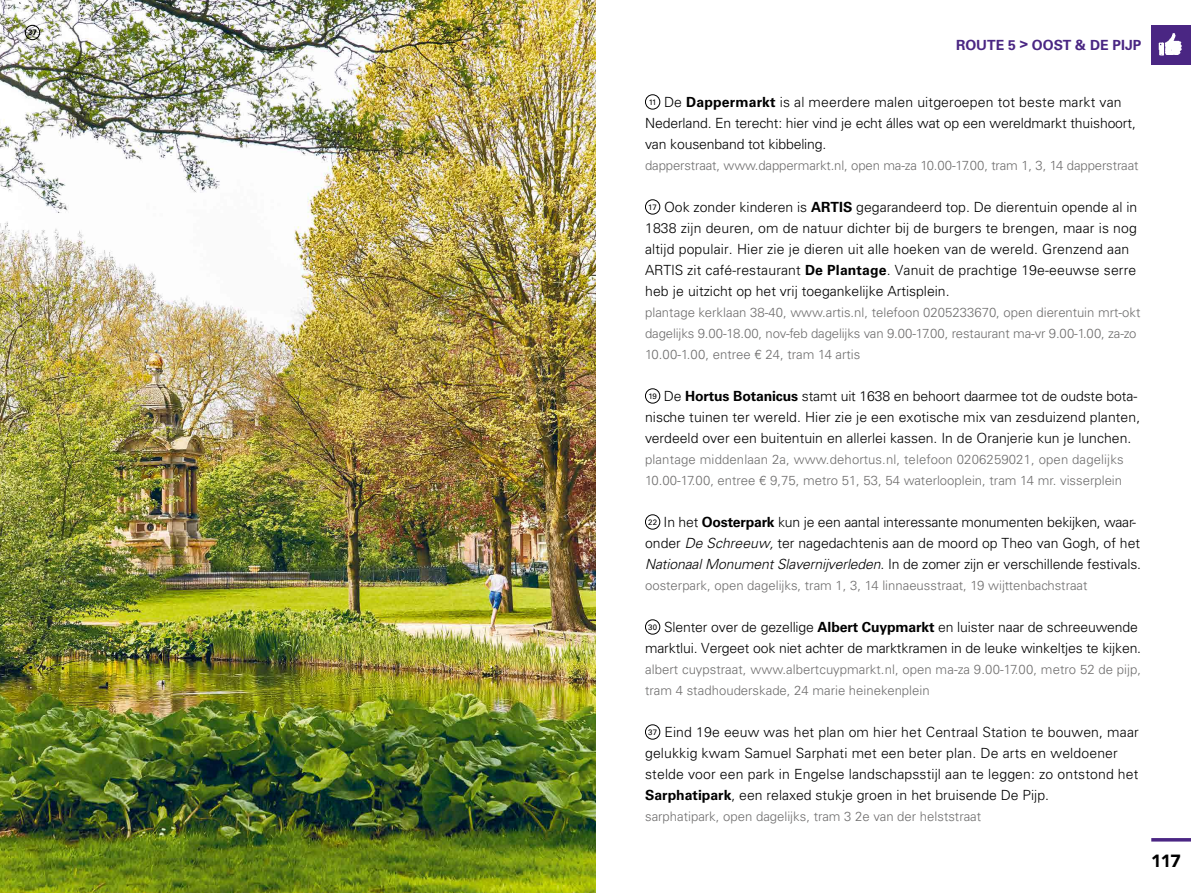
<style>
.page{position:relative;width:1191px;height:893px;background:#fff}
.page>*{position:absolute;margin:0;border:0;box-sizing:border-box;transform-origin:0 0}
.t1{font:900 17.5px "Avenir LT Std";color:#000}
.t2{font:300 14px/21px "Univers LT Std";color:#000}
.t3{font:700 14px "Univers LT Std";color:#4a2683}
.t4{font:300 13.12px/21px "Univers LT Std";color:#706f6f}
.t5{font:700 7.88px "Univers LT Std";color:#000}
.s1{font-weight:400;font-size:7.88px}
.s2{font-weight:700}
.s3{font-style:italic}
</style>
<div class="page">
<img style="left:0;top:0;width:595px;height:893px">
<div style="left:645px;top:94px;width:15px;height:15px;border:1px solid #000;border-radius:50%"></div>
<div style="left:645px;top:199px;width:15px;height:15px;border:1px solid #000;border-radius:50%"></div>
<div style="left:645px;top:388px;width:15px;height:15px;border:1px solid #000;border-radius:50%"></div>
<div style="left:645px;top:514px;width:15px;height:15px;border:1px solid #000;border-radius:50%"></div>
<div style="left:645px;top:619px;width:15px;height:15px;border:1px solid #000;border-radius:50%"></div>
<div style="left:645px;top:724px;width:15px;height:15px;border:1px solid #000;border-radius:50%"></div>
<hr style="left:1151px;top:838px;width:40px;height:3px;background:#4a2683">
<div style="left:1151px;top:25px;width:40px;height:39px;background:#4a2683"></div>
<img style="left:1158px;top:33px;width:24px;height:23px">
<div style="left:25px;top:25px;width:15px;height:15px;border:1px solid #000;border-radius:50%"></div>
<p class="t5" style="left:28px;top:27px;width:10px">37</p>
<p class="t3" style="left:956px;top:37px;width:187px">ROUTE 5 &gt; OOST &amp; DE PIJP</p>
<p class="t2" style="left:645px;top:91px;width:492px"><span class="s1">11</span> De <span class="s2">Dappermarkt</span> is al meerdere malen uitgeroepen tot beste markt van<br>Nederland. En terecht: hier vind je echt álles wat op een wereldmarkt thuishoort, van kousenband tot kibbeling.</p>
<p class="t4" style="left:645px;top:154px;width:495px">dapperstraat, www.dappermarkt.nl, open ma-za 10.00-17.00, tram 1, 3, 14 dapperstraat</p>
<p class="t2" style="left:645px;top:196px;width:494px"><span class="s1">17</span> Ook zonder kinderen is <span class="s2">ARTIS</span> gegarandeerd top. De dierentuin opende al in 1838 zijn deuren, om de natuur dichter bij de burgers te brengen, maar is nog altijd populair. Hier zie je dieren uit alle hoeken van de wereld. Grenzend aan ARTIS zit café-restaurant <span class="s2">De Plantage</span>. Vanuit de prachtige 19e-eeuwse serre heb je uitzicht op het vrij toegankelijke Artisplein.</p>
<p class="t4" style="left:645px;top:301px;width:497px">plantage kerklaan 38-40, www.artis.nl, telefoon 0205233670, open dierentuin mrt-okt dagelijks 9.00-18.00, nov-feb dagelijks van 9.00-17.00, restaurant ma-vr 9.00-1.00, za-zo<br>10.00-1.00, entree € 24, tram 14 artis</p>
<p class="t2" style="left:645px;top:385px;width:496px"><span class="s1">19</span> De <span class="s2">Hortus Botanicus</span> stamt uit 1638 en behoort daarmee tot de oudste bota&shy;nische tuinen ter wereld. Hier zie je een exotische mix van zesduizend planten, verdeeld over een buitentuin en allerlei kassen. In de Oranjerie kun je lunchen.</p>
<p class="t4" style="left:645px;top:448px;width:480px">plantage middenlaan 2a, www.dehortus.nl, telefoon 0206259021, open dagelijks<br>10.00-17.00, entree € 9,75, metro 51, 53, 54 waterlooplein, tram 14 mr. visserplein</p>
<p class="t2" style="left:645px;top:511px;width:497px"><span class="s1">22</span> In het <span class="s2">Oosterpark</span> kun je een aantal interessante monumenten bekijken, waar&shy;onder <span class="s3">De Schreeuw,</span> ter nagedachtenis aan de moord op Theo van Gogh, of het<br><span class="s3">Nationaal Monument Slavernijverleden</span>. In de zomer zijn er verschillende festivals.</p>
<p class="t4" style="left:645px;top:574px;width:444px">oosterpark, open dagelijks, tram 1, 3, 14 linnaeusstraat, 19 wijttenbachstraat</p>
<p class="t2" style="left:645px;top:616px;width:497px"><span class="s1">30</span> Slenter over de gezellige <span class="s2">Albert Cuypmarkt</span> en luister naar de schreeuwende marktlui. Vergeet ook niet achter de marktkramen in de leuke winkeltjes te kijken.</p>
<p class="t4" style="left:645px;top:658px;width:497px">albert cuypstraat, www.albertcuypmarkt.nl, open ma-za 9.00-17.00, metro 52 de pijp, tram 4 stadhouderskade, 24 marie heinekenplein</p>
<p class="t2" style="left:645px;top:721px;width:495px"><span class="s1">37</span> Eind 19e eeuw was het plan om hier het Centraal Station te bouwen, maar gelukkig kwam Samuel Sarphati met een beter plan. De arts en weldoener stelde voor een park in Engelse landschapsstijl aan te leggen: zo ontstond het <span class="s2">Sarphatipark</span>, een relaxed stukje groen in het bruisende De Pijp.</p>
<p class="t4" style="left:645px;top:805px;width:337px">sarphatipark, open dagelijks, tram 3 2e van der helststraat</p>
<p class="t1" style="left:1151px;top:850px;width:31px">117</p>
</div>
